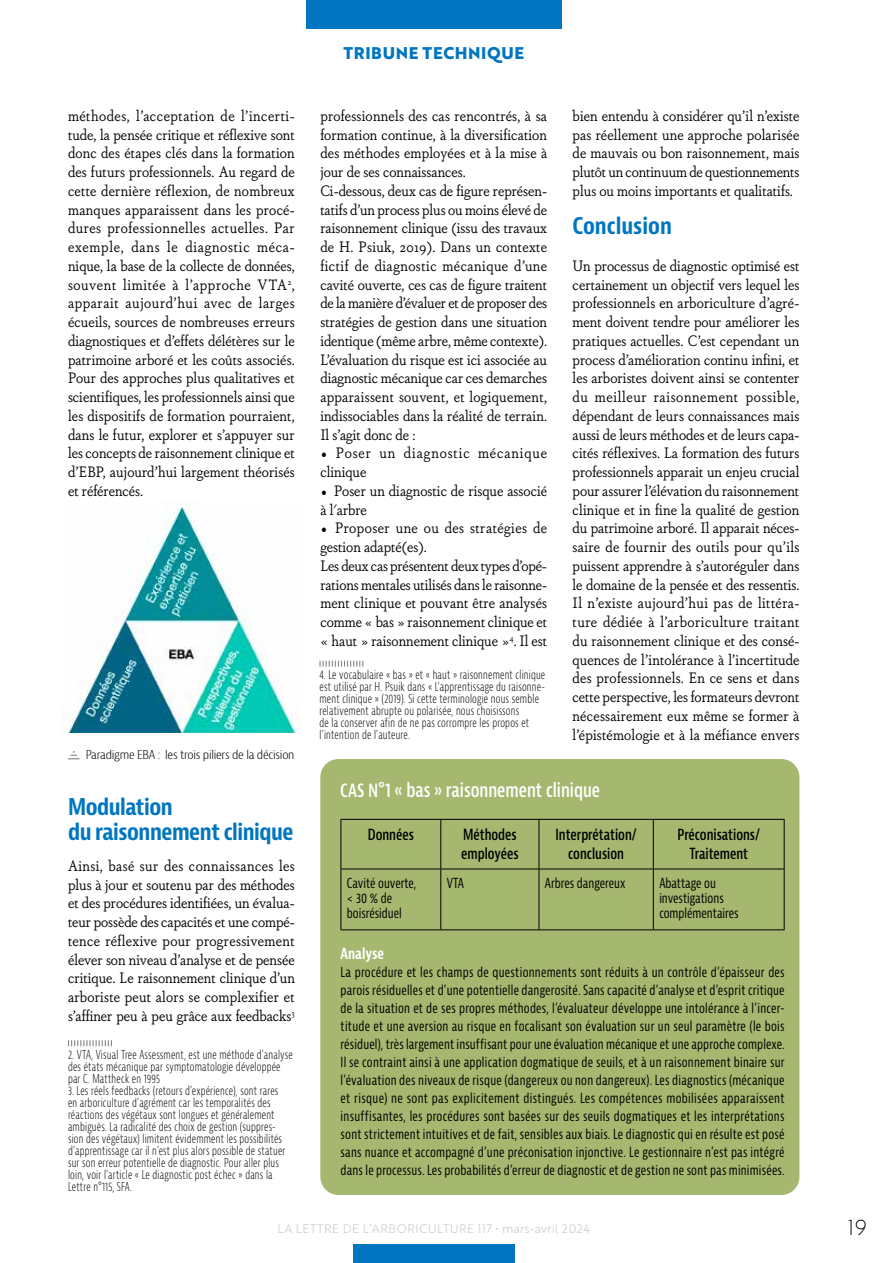
<style>
.page{position:relative;width:893px;height:1263px;background:#fff}
.page>*{position:absolute;margin:0;border:0;box-sizing:border-box;transform-origin:0 0}
.t1{font:700 condensed 22.5px/25.5px "Bernina Sans";letter-spacing:-.02em;color:#0076c0}
.t2{font:700 condensed 22.5px "Bernina Sans";color:#0076c0}
.t3{font:21px "Brother 1816 Thin";color:#000}
.t4{font:600 condensed 19.5px "Bernina Sans";color:#fff;scale:.9 1}
.t5{font:700 16.5px "Brother 1816 Extra";letter-spacing:.04em;color:#0076c0}
.t6{font:15px/18.8px "Dapifer";color:#000;text-align:justify;scale:.9 1}
.t7{font:600 condensed 15px/18.8px "Bernina Sans";color:#000;text-align:center;scale:.9 1}
.t8{font:15px/18.8px "Dapifer";letter-spacing:.065em;color:#000;scale:.9 1}
.t9{font:700 condensed 15px "Bernina Sans";color:#fff;scale:.9 1}
.t10{font:condensed 13.5px/18px "Bernina Sans";color:#000;scale:.9 1}
.t11{font:300 condensed 12px/12px "Bernina Sans";letter-spacing:.02em;color:#000;scale:.85 1}
.t12{font:12px "Brother 1816 Light";letter-spacing:.05em;color:#c6c6c6}
.t13{font:300 condensed 12px "Bernina Sans";letter-spacing:-.02em;color:#000;scale:1.12 1}
</style>
<div class="page">
<div style="left:306px;top:0;width:255px;height:28px;background:#0076c0"></div>
<div style="left:353px;top:1244px;width:162px;height:19px;background:#0076c0"></div>
<div style="left:320px;top:759px;width:479px;height:436px;background:#a6b76f;border-radius:18px"></div>
<img style="left:66px;top:502px;width:233px;height:231px">
<svg style="left:68px;top:1040px;width:44px;height:6px"></svg>
<hr style="left:341px;top:819px;width:100px;height:1px;background:#000">
<hr style="left:341px;top:820px;width:1px;height:49px;background:#000">
<hr style="left:441px;top:819px;width:98px;height:1px;background:#000">
<hr style="left:440px;top:820px;width:1px;height:49px;background:#000">
<hr style="left:539px;top:819px;width:114px;height:1px;background:#000">
<hr style="left:539px;top:820px;width:1px;height:49px;background:#000">
<hr style="left:653px;top:819px;width:131px;height:1px;background:#000">
<hr style="left:653px;top:820px;width:1px;height:49px;background:#000">
<hr style="left:784px;top:820px;width:1px;height:49px;background:#000">
<hr style="left:341px;top:869px;width:100px;height:1px;background:#000">
<hr style="left:341px;top:869px;width:1px;height:60px;background:#000">
<hr style="left:441px;top:869px;width:98px;height:1px;background:#000">
<hr style="left:440px;top:869px;width:1px;height:60px;background:#000">
<hr style="left:539px;top:869px;width:114px;height:1px;background:#000">
<hr style="left:539px;top:869px;width:1px;height:60px;background:#000">
<hr style="left:653px;top:869px;width:131px;height:1px;background:#000">
<hr style="left:653px;top:869px;width:1px;height:60px;background:#000">
<hr style="left:784px;top:869px;width:1px;height:60px;background:#000">
<hr style="left:341px;top:929px;width:100px;height:1px;background:#000">
<hr style="left:441px;top:929px;width:98px;height:1px;background:#000">
<hr style="left:539px;top:929px;width:114px;height:1px;background:#000">
<hr style="left:653px;top:929px;width:131px;height:1px;background:#000">
<svg style="left:68px;top:751px;width:12px;height:8px"></svg>
<svg style="left:319px;top:661px;width:44px;height:6px"></svg>
<p class="t6" style="left:68px;top:106px;width:254px">méthodes, l’acceptation de l’incerti&shy;tude, la pensée critique et réflexive sont donc des étapes clés dans la formation des futurs professionnels. Au regard de cette dernière réflexion, de nombreux manques apparaissent dans les procé&shy;dures professionnelles actuelles. Par exemple, dans le diagnostic méca&shy;nique, la base de la collecte de données, souvent limitée à l’approche VTA<sup>2</sup>, apparait aujourd’hui avec de larges écueils, sources de nombreuses erreurs diagnostiques et d’effets délétères sur le patrimoine arboré et les coûts associés.<br>Pour des approches plus qualitatives et scientifiques, les professionnels ainsi que les dispositifs de formation pourraient, dans le futur, explorer et s’appuyer sur les concepts de raisonnement clinique et d’EBP, aujourd’hui largement théorisés et référencés.</p>
<p class="t13" style="left:86px;top:748px;width:188px">Paradigme EBA : les trois piliers de la décision</p>
<h1 class="t1" style="left:68px;top:794px;width:227px">Modulation<br>du raisonnement clinique</h1>
<p class="t6" style="left:68px;top:856px;width:254px">Ainsi, basé sur des connaissances les plus à jour et soutenu par des méthodes et des procédures identifiées, un évalua&shy;teur possède des capacités et une compé&shy;tence réflexive pour progressivement élever son niveau d’analyse et de pensée critique. Le raisonnement clinique d’un arboriste peut alors se complexifier et s’affiner peu à peu grâce aux feedbacks<sup>3</sup></p>
<p class="t11" style="left:68px;top:1049px;width:266px">2. VTA, Visual Tree Assessment, est une méthode d’analyse des états mécanique par symptomatologie développée par C. Mattheck en 1995</p>
<p class="t11" style="left:68px;top:1085px;width:257px">3. Les réels feedbacks (retours d’expérience), sont rares en arboriculture d’agrément car les temporalités des réactions des végétaux sont longues et généralement ambiguës. La radicalité des choix de gestion (suppres&shy;sion des végétaux) limitent évidemment les possibilités d’apprentissage car il n’est plus alors possible de statuer sur son erreur potentielle de diagnostic. Pour aller plus loin, voir l’article « Le diagnostic post échec » dans la Lettre n°115, SFA.</p>
<p class="t5" style="left:343px;top:40px;width:182px">TRIBUNE TECHNIQUE</p>
<p class="t6" style="left:320px;top:106px;width:254px;text-align:left">professionnels des cas rencontrés, à sa formation continue, à la diversification des méthodes employées et à la mise à jour de ses connaissances.<br>Ci-dessous, deux cas de figure représen&shy;tatifs d’un process plus ou moins élevé de raisonnement clinique (issu des travaux de H. Psiuk, 2019). Dans un contexte fictif de diagnostic mécanique d’une cavité ouverte, ces cas de figure traitent de la manière d’évaluer et de proposer des stratégies de gestion dans une situation identique (même arbre, même contexte).<br>L’évaluation du risque est ici associée au diagnostic mécanique car ces demarches apparaissent souvent, et logiquement, indissociables dans la réalité de terrain.<br>Il s’agit donc de :</p>
<p class="t8" style="left:320px;top:443px;width:254px">• Poser un diagnostic mécanique clinique</p>
<p class="t6" style="left:320px;top:481px;width:254px">• Poser un diagnostic de risque associé à l'arbre</p>
<p class="t6" style="left:320px;top:518px;width:254px;text-align:left">• Proposer une ou des stratégies de gestion adapté(es).<br>Les deux cas présentent deux types d’opé&shy;rations mentales utilisés dans le raisonne&shy;ment clinique et pouvant être analysés comme « bas » raisonnement clinique et « haut » raisonnement clinique »<sup>4</sup>. Il est</p>
<p class="t11" style="left:319px;top:669px;width:267px">4. Le vocabulaire « bas » et « haut » raisonnement clinique est utilisé par H. Psuik dans « L’apprentissage du raisonne&shy;ment clinique » (2019). Si cette terminologie nous semble relativement abrupte ou polarisée, nous choisissons<br>de la conserver afin de ne pas corrompre les propos et l’intention de l’auteure.</p>
<p class="t6" style="left:573px;top:106px;width:254px">bien entendu à considérer qu’il n’existe pas réellement une approche polarisée de mauvais ou bon raisonnement, mais plutôt un continuum de questionnements plus ou moins importants et qualitatifs.</p>
<h1 class="t2" style="left:573px;top:212px;width:101px">Conclusion</h1>
<p class="t6" style="left:573px;top:256px;width:254px">Un processus de diagnostic optimisé est certainement un objectif vers lequel les professionnels en arboriculture d’agré&shy;ment doivent tendre pour améliorer les pratiques actuelles. C’est cependant un process d’amélioration continu infini, et les arboristes doivent ainsi se contenter du meilleur raisonnement possible, dépendant de leurs connaissances mais aussi de leurs méthodes et de leurs capa&shy;cités réflexives. La formation des futurs professionnels apparait un enjeu crucial pour assurer l’élévation du raisonnement clinique et in fine la qualité de gestion du patrimoine arboré. Il apparait néces&shy;saire de fournir des outils pour qu’ils puissent apprendre à s’autoréguler dans le domaine de la pensée et des ressentis.<br>Il n’existe aujourd’hui pas de littéra&shy;ture dédiée à l’arboriculture traitant du raisonnement clinique et des consé&shy;quences de l’intolérance à l’incertitude des professionnels. En ce sens et dans cette perspective, les formateurs devront nécessairement eux même se former à l’épistémologie et à la méfiance envers</p>
<h3 class="t4" style="left:340px;top:778px;width:290px">CAS N°1 « bas » raisonnement clinique</h3>
<p class="t7" style="left:368px;top:825px;width:53px">Données</p>
<p class="t7" style="left:461px;top:825px;width:65px;text-align:left">Méthodes employées</p>
<p class="t7" style="left:556px;top:825px;width:92px">Interprétation/ conclusion</p>
<p class="t7" style="left:677px;top:825px;width:93px">Préconisations/<br>Traitement</p>
<p class="t10" style="left:347px;top:876px;width:79px;line-height:15px">Cavité ouverte, &lt; 30 % de boisrésiduel</p>
<p class="t10" style="left:447px;top:875px;width:21px">VTA</p>
<p class="t10" style="left:545px;top:875px;width:91px">Arbres dangereux</p>
<p class="t10" style="left:659px;top:876px;width:90px;line-height:15px">Abattage ou investigations complémentaires</p>
<p class="t9" style="left:341px;top:945px;width:50px">Analyse</p>
<p class="t10" style="left:341px;top:964px;width:495px;text-align:justify">La procédure et les champs de questionnements sont réduits à un contrôle d’épaisseur des parois résiduelles et d’une potentielle dangerosité. Sans capacité d’analyse et d’esprit critique de la situation et de ses propres méthodes, l’évaluateur développe une intolérance à l’incer&shy;titude et une aversion au risque en focalisant son évaluation sur un seul paramètre (le bois résiduel), très largement insuffisant pour une évaluation mécanique et une approche complexe.<br>Il se contraint ainsi à une application dogmatique de seuils, et à un raisonnement binaire sur l’évaluation des niveaux de risque (dangereux ou non dangereux). Les diagnostics (mécanique et risque) ne sont pas explicitement distingués. Les compétences mobilisées apparaissent insuffisantes, les procédures sont basées sur des seuils dogmatiques et les interprétations sont strictement intuitives et de fait, sensibles aux biais. Le diagnostic qui en résulte est posé sans nuance et accompagné d’une préconisation injonctive. Le gestionnaire n’est pas intégré dans le processus. Les probabilités d’erreur de diagnostic et de gestion ne sont pas minimisées.</p>
<p class="t12" style="left:278px;top:1220px;width:314px">LA LETTRE DE L’ARBORICULTURE 117 • mars-avril 2024</p>
<h2 class="t3" style="left:848px;top:1212px;width:20px">19</h2>
</div>
